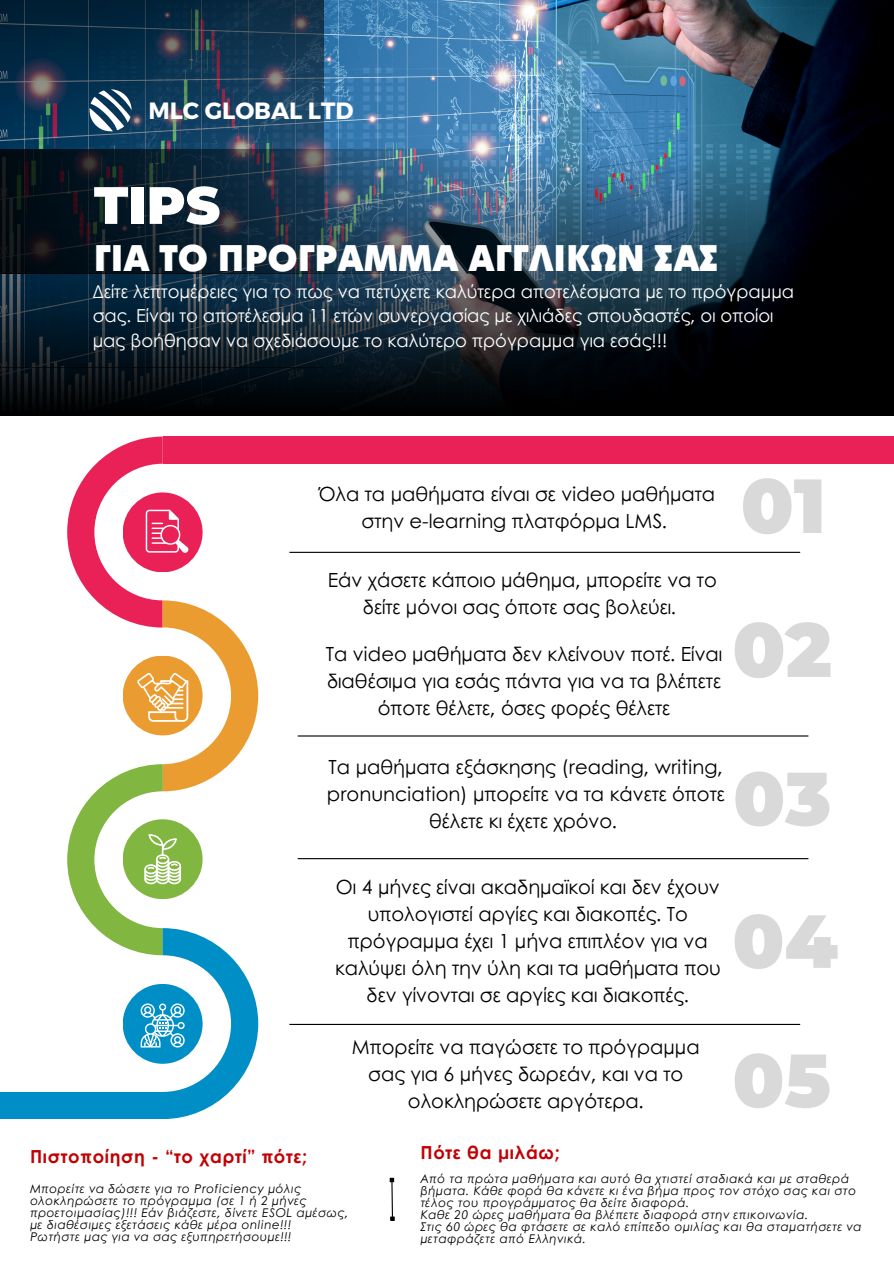
<style>
.page{position:relative;width:894px;height:1264px;background:#fff}
.page>*{position:absolute;margin:0;border:0;box-sizing:border-box;transform-origin:0 0}
.t1{font:900 76.5px "Montserrat";color:#d9d9d9}
.t2{font:900 75px "Montserrat";color:#d9d9d9}
.t3{font:900 52.5px "Montserrat";color:#fff}
.t4{font:900 36px "Century Gothic";color:#fff}
.t5{font:700 23.55px "Montserrat";color:#fff}
.t6{font:19.5px/27px "Century Gothic";color:#000;text-align:center}
.t7{font:18px/24.8px "Century Gothic";color:#fff}
.t8{font:700 18px "Century Gothic";letter-spacing:.04em;color:#c20004}
.t9{font:italic 12px/12px "Century Gothic";letter-spacing:.04em;color:#000}
</style>
<div class="page">
<div style="left:163px;top:436px;width:730px;height:28px;background:#e92156"></div>
<div style="left:0;top:1092px;width:165px;height:27px;background:#008ec6"></div>
<img style="left:323px;top:0;width:570px;height:118px">
<svg style="left:0;top:118px;width:893px;height:297px;background:#162936"></svg>
<svg style="left:0;top:0;width:323px;height:367px;background:#143248"></svg>
<img style="left:0;top:149px;width:557px;height:124px">
<svg style="left:67px;top:436px;width:191px;height:682px"></svg>
<svg style="left:90px;top:89px;width:41px;height:42px"></svg>
<hr style="left:297px;top:858px;width:511px;height:1px;background:#000">
<hr style="left:297px;top:735px;width:511px;height:1px;background:#000">
<hr style="left:289px;top:552px;width:511px;height:1px;background:#000">
<svg style="left:389px;top:1177px;width:5px;height:43px"></svg>
<hr style="left:289px;top:1023px;width:511px;height:1px;background:#000">
<h4 class="t5" style="left:148px;top:95px;width:206px">MLC GLOBAL LTD</h4>
<p class="t3" style="left:94px;top:173px;width:128px">TIPS</p>
<p class="t4" style="left:94px;top:231px;width:625px">ΓΙΑ ΤΟ ΠΡΟΓΡΑΜΜΑ ΑΓΓΛΙΚΩΝ ΣΑΣ</p>
<h1 class="t7" style="left:93px;top:278px;width:702px">Δείτε λεπτομέρειες για το πως να πετύχετε καλύτερα αποτελέσματα με το πρόγραμμα σας. Είναι το αποτέλεσμα 11 ετών συνεργασίας με χιλιάδες σπουδαστές, οι οποίοι μας βοήθησαν να σχεδιάσουμε το καλύτερο πρόγραμμα για εσάς!!!</h1>
<h4 class="t6" style="left:318px;top:479px;width:398px">Όλα τα μαθήματα είναι σε video μαθήματα στην e-learning πλατφόρμα LMS.</h4>
<p class="t1" style="left:740px;top:459px;width:86px">01</p>
<p class="t6" style="left:327px;top:566px;width:390px">Εάν χάσετε κάποιο μάθημα, μπορείτε να το δείτε μόνοι σας όποτε σας βολεύει.</p>
<h4 class="t6" style="left:326px;top:639px;width:398px">Τα video μαθήματα δεν κλείνουν ποτέ. Είναι διαθέσιμα για εσάς πάντα για να τα βλέπετε όποτε θέλετε, όσες φορές θέλετε</h4>
<p class="t6" style="left:327px;top:752px;width:399px">Τα μαθήματα εξάσκησης (reading, writing, pronunciation) μπορείτε να τα κάνετε όποτε θέλετε κι έχετε χρόνο.</p>
<p class="t1" style="left:732px;top:603px;width:101px">02</p>
<p class="t2" style="left:733px;top:752px;width:99px">03</p>
<h4 class="t6" style="left:335px;top:872px;width:387px">Οι 4 μήνες είναι ακαδημαϊκοί και δεν έχουν υπολογιστεί αργίες και διακοπές. Το πρόγραμμα έχει 1 μήνα επιπλέον για να καλύψει όλη την ύλη και τα μαθήματα που δεν γίνονται σε αργίες και διακοπές.</h4>
<h4 class="t6" style="left:352px;top:1032px;width:349px">Μπορείτε να παγώσετε το πρόγραμμα σας για 6 μήνες δωρεάν, και να το ολοκληρώσετε αργότερα.</h4>
<h2 class="t2" style="left:732px;top:895px;width:107px">04</h2>
<p class="t2" style="left:732px;top:1034px;width:100px">05</p>
<p class="t8" style="left:30px;top:1142px;width:278px">Πιστοποίηση - “το χαρτί” πότε;</p>
<p class="t9" style="left:30px;top:1181px;width:320px">Μπορείτε να δώσετε για το Proficiency μόλις ολοκληρώσετε το πρόγραμμα (σε 1 ή 2 μήνες προετοιμασίας)!!! Εάν βιάζεστε, δίνετε ESOL αμέσως, με διαθέσιμες εξετάσεις κάθε μέρα οnline!!!</p>
<h4 class="t9" style="left:30px;top:1229px;width:263px">Ρωτήστε μας για να σας εξυπηρετήσουμε!!!</h4>
<p class="t8" style="left:420px;top:1138px;width:141px">Πότε θα μιλάω;</p>
<p class="t9" style="left:420px;top:1171px;width:437px">Από τα πρώτα μαθήματα και αυτό θα χτιστεί σταδιακά και με σταθερά βήματα. Κάθε φορά θα κάνετε κι ένα βήμα προς τον στόχο σας και στο τέλος του προγράμματος θα δείτε διαφορά.</p>
<p class="t9" style="left:420px;top:1207px;width:389px">Καθε 20 ώρες μαθήματα θα βλέπετε διαφορά στην επικοινωνία.</p>
<p class="t9" style="left:420px;top:1219px;width:442px">Στις 60 ώρες θα φτάσετε σε καλό επίπεδο ομιλίας και θα σταματήσετε να μεταφράζετε από Ελληνικά.</p>
</div>
